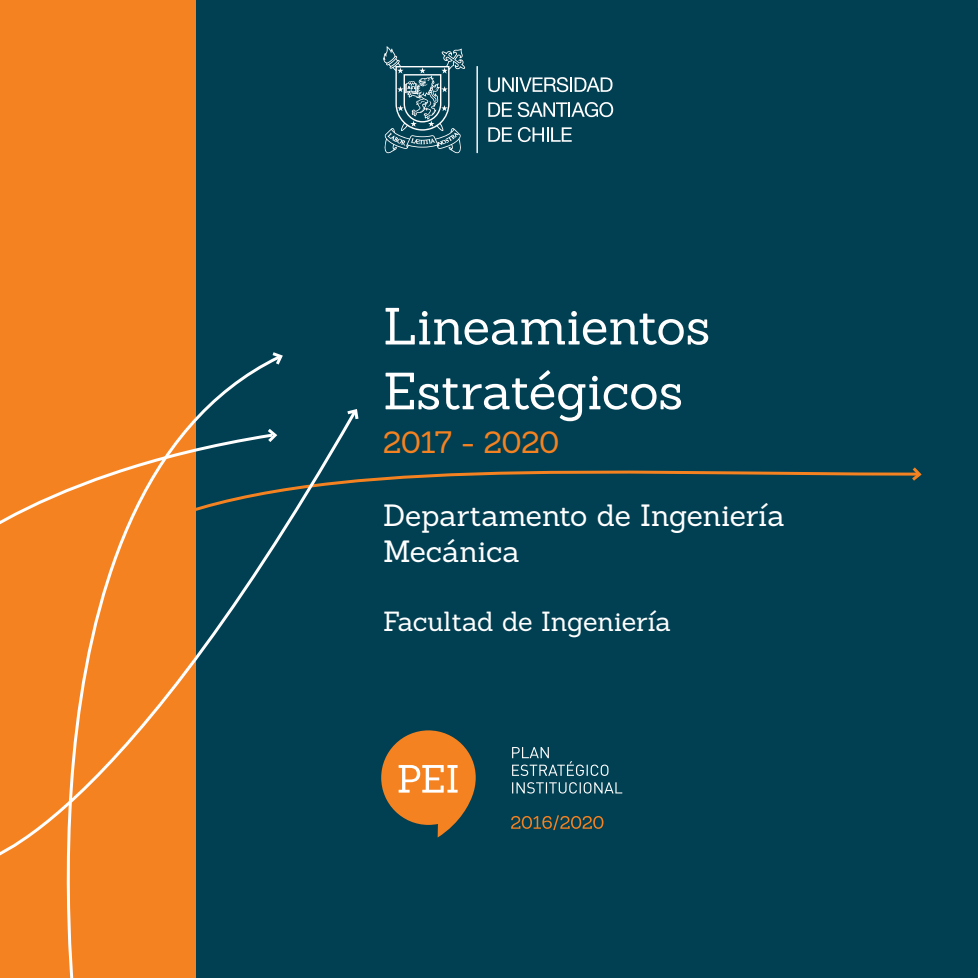
<style>
.page{position:relative;width:978px;height:978px;background:#013f52}
.page>*{position:absolute;margin:0;border:0;box-sizing:border-box;transform-origin:0 0}
.t1{font:51px/64.8px "Sanchez";letter-spacing:-.005em;color:#fff}
.t2{font:30px/36px "Sanchez";letter-spacing:-.005em;color:#fff}
.t3{font:30px "Sanchez";color:#f58220}
.t4{font:27px "Sanchez";letter-spacing:-.005em;color:#fff}
</style>
<div class="page">
<div style="left:0;top:0;width:196px;height:978px;background:#f58220"></div>
<svg style="left:512px;top:782px;width:110px;height:12px"></svg>
<svg style="left:512px;top:766px;width:96px;height:10px"></svg>
<svg style="left:511px;top:815px;width:92px;height:15px"></svg>
<svg style="left:381px;top:766px;width:95px;height:71px"></svg>
<svg style="left:488px;top:77px;width:124px;height:15px"></svg>
<svg style="left:488px;top:102px;width:24px;height:15px"></svg>
<svg style="left:518px;top:102px;width:95px;height:15px"></svg>
<svg style="left:488px;top:127px;width:24px;height:15px"></svg>
<svg style="left:518px;top:127px;width:54px;height:15px"></svg>
<hr style="left:476px;top:66px;width:2px;height:87px;background:#fff">
<svg style="left:383px;top:46px;width:82px;height:107px"></svg>
<svg style="left:358px;top:470px;width:551px;height:296px"></svg>
<svg style="left:909px;top:467px;width:13px;height:14px"></svg>
<svg style="left:283px;top:422px;width:75px;height:112px"></svg>
<svg style="left:347px;top:409px;width:12px;height:13px"></svg>
<svg style="left:0;top:360px;width:283px;height:618px"></svg>
<svg style="left:269px;top:352px;width:14px;height:16px"></svg>
<h1 class="t1" style="left:383px;top:293px;width:329px">Lineamientos<br>Estratégicos</h1>
<p class="t3" style="left:383px;top:423px;width:177px">2017 - 2020</p>
<p class="t2" style="left:383px;top:497px;width:403px">Departamento de Ingeniería<br>Mecánica</p>
<p class="t4" style="left:383px;top:604px;width:290px">Facultad de Ingeniería</p>
</div>
